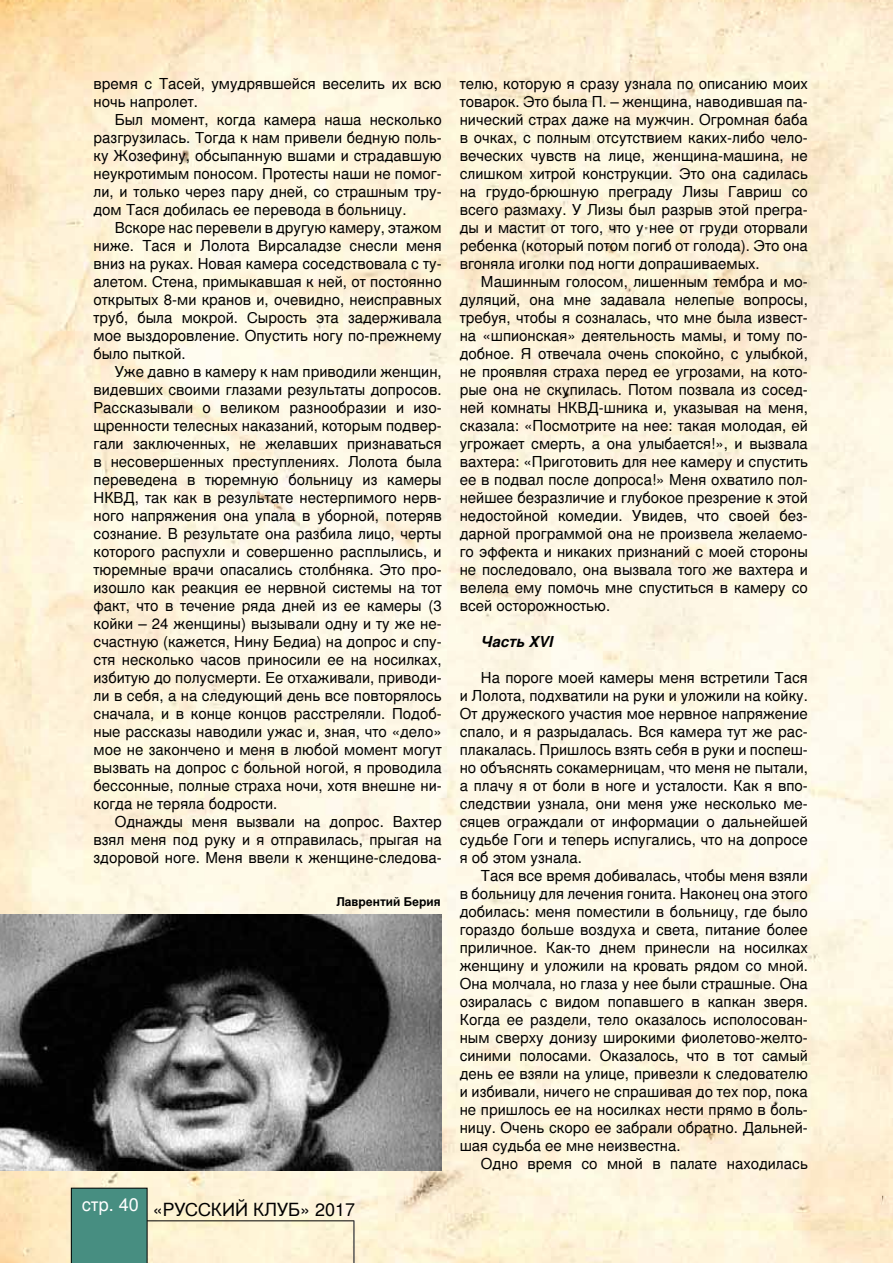
<style>
.page{position:relative;width:893px;height:1263px;background:#fff}
.page>*{position:absolute;margin:0;border:0;box-sizing:border-box;transform-origin:0 0}
.t1{font:18px "Nimbus San LCY";color:#000}
.t2{font:15px/18px "Nimbus San LCY";color:#000;text-align:justify}
.t3{font:italic 700 15px "Nimbus San LCY";color:#000}
.t4{font:700 12px "Nimbus San LCY";color:#000}
</style>
<div class="page">
<img style="left:0;top:0;width:893px;height:1263px">
<div style="left:71px;top:1188px;width:76px;height:75px;background:#478e81"></div>
<hr style="left:147px;top:1220px;width:207px;height:1px;background:#000">
<hr style="left:354px;top:1220px;width:1px;height:43px;background:#000">
<img style="left:0;top:915px;width:442px;height:255px">
<p class="t2" style="left:94px;top:75px;width:350px">время с Тасей, умудрявшейся веселить их всю ночь напролет.</p>
<p class="t2" style="left:94px;top:111px;width:350px;text-indent:21px">Был момент, когда камера наша несколько разгрузилась. Тогда к нам привели бедную поль&shy;ку Жозефину, обсыпанную вшами и страдавшую неукротимым поносом. П ротесты наши не помог&shy;ли, и только через пару дней, со страшным тру&shy;дом Тася добилась ее перевода в больницу.</p>
<p class="t2" style="left:94px;top:219px;width:350px;text-indent:21px">Вскоре нас перевели в другую камеру, этажом ниже. Тася и Лолота Вирсаладзе снесли меня вниз на руках. Н овая камера соседствовала с ту&shy;алетом. Стена, примыкавшая к ней, от постоянно открытых 8-ми кранов и, очевидно, неисправных труб, была мокрой. Сырость эта задерживала мое выздоровление. Опустить ногу по-прежнему было пыткой.</p>
<p class="t2" style="left:94px;top:363px;width:350px;text-indent:21px">Уже давно в камеру к нам приводили женщин, видевших своими глазами результаты допросов.<br>Рассказывали о великом разнообразии и изо&shy;щренности телесных наказаний, которым подвер&shy;гали заключенных, не желавших признаваться в несовершенных преступлениях. Лолота была переведена в тюремную больницу из камеры НКВД</p>
<p class="t2" style="left:94px;top:489px;width:350px;text-indent:41px">, так как в результате нестерпимого нерв&shy;ного напряжения она упала в уборной, потеряв сознание. В результате она разбила лицо, черты которого распухли и совершенно расплылись, и тюремные врачи опасались столбняка. Это про&shy;изошло как реакция ее нервной системы на тот факт, что в течение ряда дней из ее камеры (3 койки – 24 женщины) вызывали одну и ту же не&shy;счастную (кажется, Н ину Бедиа) на допрос и спу&shy;стя несколько часов приносили ее на носилках, избитую до полусмерти. Ее отхаживали, приводи&shy;ли в себя, а на следующий день все повторялось сначала, и в конце концов расстреляли. П одоб&shy;ные рассказы наводили ужас и, зная, что «дело» мое не закончено и меня в любой момент могут вызвать на допрос с больной ногой, я проводила бессонные, полные страха ночи, хотя внешне ни&shy;когда не теряла бодрости.</p>
<p class="t2" style="left:94px;top:813px;width:350px;text-indent:21px">Однажды меня вызвали на допрос. Вахтер взял меня под руку и я отправилась, прыгая на здоровой ноге. Меня ввели к женщине-следова-</p>
<p class="t4" style="left:337px;top:895px;width:105px">Лаврентий Берия</p>
<p class="t1" style="left:82px;top:1199px;width:94px"><sup>стр.</sup> <sup>40</sup> «РУССКИЙ</p>
<p class="t1" style="left:253px;top:1199px;width:13px">КЛУБ</p>
<p class="t1" style="left:300px;top:1199px;width:57px">» 2017</p>
<p class="t2" style="left:460px;top:75px;width:350px">телю, которую я сразу узнала по описанию моих товарок. Это была П . – женщина, наводившая па&shy;нический страх даже на мужчин. Огромная баба в очках, с полным отсутствием каких-либо чело&shy;веческих чувств на лице, женщина-машина, не слишком хитрой конструкции. Это она садилась на грудо-брюшную преграду Лизы Гавриш со всего размаху. У Лизы был разрыв этой прегра&shy;ды и мастит от того, что у нее от груди оторвали ребенка (который потом погиб от голода). Это она вгоняла иголки под ногти допрашиваемых.</p>
<p class="t2" style="left:460px;top:273px;width:350px;text-indent:21px">Машинным голосом, лишенным тембра и мо&shy;дуляций, она мне задавала нелепые вопросы, требуя, чтобы я созналась, что мне была извест&shy;на «шпионская» деятельность мамы, и тому по&shy;добное. Я отвечала очень спокойно, с улыбкой, не проявляя страха перед ее угрозами, на кото&shy;рые она не скупилась. Потом позвала из сосед&shy;ней комнаты НКВД</p>
<p class="t2" style="left:460px;top:399px;width:350px;text-indent:139px">-шника и, указывая на меня, сказала: «П осмотрите на нее: такая молодая, ей угрожает смерть, а она улыбается!», и вызвала вахтера: «П риготовить для нее камеру и спустить ее в подвал после допроса!» Меня охватило пол&shy;нейшее безразличие и глубокое презрение к этой недостойной комедии. Увидев, что своей без&shy;дарной программой она не произвела желаемо&shy;го эффекта и никаких признаний с моей стороны не последовало, она вызвала того же вахтера и велела ему помочь мне спуститься в камеру со всей осторожностью.</p>
<p class="t3" style="left:481px;top:633px;width:73px">Часть XVI</p>
<p class="t2" style="left:460px;top:669px;width:350px;text-indent:21px">На пороге моей камеры меня встретили Тася и Лолота, подхватили на руки и уложили на койку.<br>От дружеского участия мое нервное напряжение спало, и я разрыдалась. Вся камера тут же рас&shy;плакалась. П ришлось взять себя в руки и поспеш&shy;но объяснять сокамерницам, что меня не пытали, а плачу я от боли в ноге и усталости. Как я впо&shy;следствии узнала, они меня уже несколько ме&shy;сяцев ограждали от информации о дальнейшей судьбе Гоги и теперь испугались, что на допросе я об этом узнала.</p>
<p class="t2" style="left:460px;top:867px;width:350px;text-indent:21px">Тася все время добивалась, чтобы меня взяли в больницу для лечения гонита. Наконец она этого добилась: меня поместили в больницу, где было гораздо больше воздуха и света, питание более приличное. Как-то днем принесли на носилках женщину и уложили на кровать рядом со мной.<br>Она молчала, но глаза у нее были страшные. Она озиралась с видом попавшего в капкан зверя.<br>Когда ее раздели, тело оказалось исполосован&shy;ным сверху донизу широкими фиолетово-желто&shy;синими полосами. Оказалось, что в тот самый день ее взяли на улице, привезли к следователю и избивали, ничего не спрашивая до тех пор, пока не пришлось ее на носилках нести прямо в боль&shy;ницу. Очень скоро ее забрали обратно. Дальней&shy;шая судьба ее мне неизвестна.</p>
<p class="t2" style="left:481px;top:1155px;width:328px">Одно время со мной в палате находилась</p>
</div>
